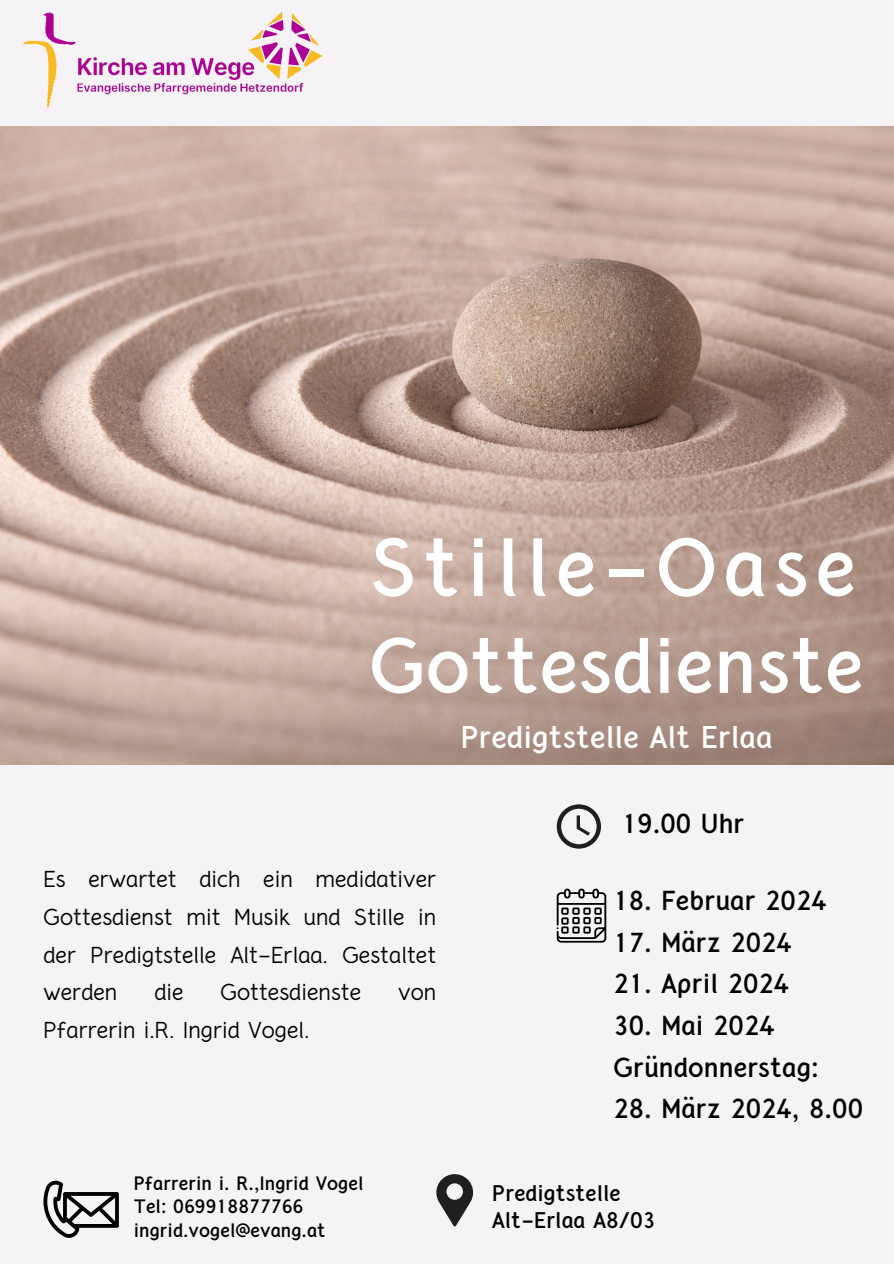
<style>
.page{position:relative;width:894px;height:1264px;background:#fff}
.page>*{position:absolute;margin:0;border:0;box-sizing:border-box;transform-origin:0 0}
.t1{font:700 72px "Crusoe Text";letter-spacing:.09em;color:#fff}
.t2{font:700 68.55px "Crusoe Text";color:#fff}
.t3{font:700 27.45px "Crusoe Text";color:#fff}
.t4{font:700 24px/41.7px "Crusoe Text";color:#000}
.t5{font:20.1px/37.8px "Crusoe Text";color:#000;text-align:justify}
.t6{font:700 19.8px/27px "Crusoe Text";color:#000}
.t7{font:700 16.95px "Crusoe Text";color:#000}
</style>
<div class="page">
<div style="left:0;top:0;width:893px;height:1263px;background:#f5f3f5"></div>
<img style="left:0;top:126px;width:893px;height:638px">
<img style="left:23px;top:12px;width:300px;height:96px">
<svg style="left:556px;top:888px;width:50px;height:54px"></svg>
<svg style="left:556px;top:804px;width:44px;height:44px"></svg>
<svg style="left:436px;top:1174px;width:37px;height:53px"></svg>
<svg style="left:43px;top:1180px;width:76px;height:57px"></svg>
<p class="t1" style="left:370px;top:520px;width:487px">Stille-Oase</p>
<p class="t2" style="left:369px;top:621px;width:496px">Gottesdienste</p>
<p class="t3" style="left:460px;top:719px;width:313px">Predigtstelle Alt Erlaa</p>
<h1 class="t5" style="left:43px;top:862px;width:394px">Es erwartet dich ein medidativer Gottesdienst mit Musik und Stille in der Predigtstelle Alt-Erlaa. Gestaltet werden</h1>
<h1 class="t5" style="left:154px;top:975px;width:31px">die</h1>
<h1 class="t5" style="left:220px;top:975px;width:142px">Gottesdienste</h1>
<h1 class="t5" style="left:398px;top:975px;width:40px">von</h1>
<h1 class="t5" style="left:43px;top:1013px;width:267px">Pfarrerin i.R. Ingrid Vogel.</h1>
<p class="t7" style="left:134px;top:1172px;width:231px">Pfarrerin i. R.,Ingrid Vogel</p>
<p class="t7" style="left:134px;top:1195px;width:171px">Tel: 069918877766</p>
<p class="t7" style="left:134px;top:1218px;width:193px">ingrid.vogel@evang.at</p>
<p class="t4" style="left:622px;top:804px;width:124px">19.00 Uhr</p>
<h4 class="t4" style="left:613px;top:882px;width:215px">18. Februar 2024</h4>
<h4 class="t4" style="left:613px;top:923px;width:180px">17. März 2024</h4>
<h4 class="t4" style="left:613px;top:965px;width:177px">21. April 2024</h4>
<h4 class="t4" style="left:613px;top:1007px;width:207px">30. Mai 2024<br>Gründonnerstag:</h4>
<h4 class="t4" style="left:613px;top:1090px;width:251px">28. März 2024, 8.00</h4>
<h2 class="t6" style="left:492px;top:1181px;width:165px">Predigtstelle<br>Alt-Erlaa A8/03</h2>
</div>
